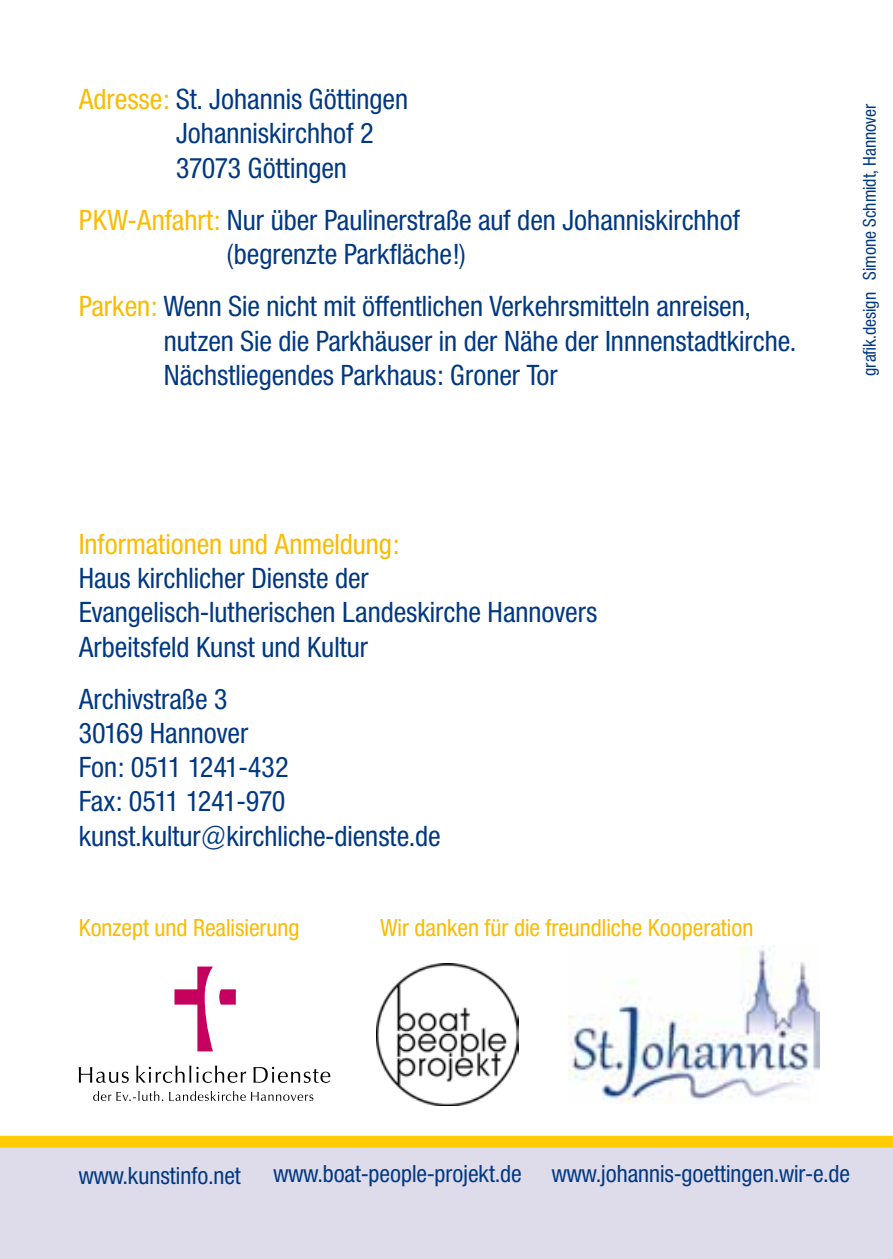
<style>
.page{position:relative;width:893px;height:1259px;background:#fff}
.page>*{position:absolute;margin:0;border:0;box-sizing:border-box;transform-origin:0 0}
.t1{font:28.5px/34.2px "Neue Helvetica Condensed BQ";color:#003882}
.t2{font:28.5px "Neue Helvetica Condensed BQ";color:#fabb00}
.t3{font:24px "Neue Helvetica Condensed BQ";color:#003882}
.t4{font:24px "Neue Helvetica Condensed BQ";color:#fabb00}
.t5{font:18px "Neue Helvetica Condensed BQ";color:#003882}
.s1{color:#fabb00}
</style>
<div class="page">
<div style="left:0;top:1143px;width:893px;height:116px;background:#dedceb"></div>
<div style="left:0;top:1135px;width:893px;height:12px;background:#fecc00"></div>
<svg style="left:79px;top:1065px;width:251px;height:18px"></svg>
<svg style="left:93px;top:1091px;width:220px;height:10px"></svg>
<svg style="left:174px;top:966px;width:62px;height:85px"></svg>
<hr style="left:892px;top:0;width:1px;height:468px;background:#fecc00">
<img style="left:376px;top:963px;width:142px;height:142px">
<img style="left:568px;top:945px;width:251px;height:159px">
<p class="t1" style="left:176px;top:82px;width:234px;text-indent:-97px"><span class="s1">Adresse:</span> St. Johannis Göttingen<br>Johanniskirchhof 2<br>37073 Göttingen</p>
<p class="t1" style="left:227px;top:203px;width:515px;text-indent:-148px"><span class="s1">PKW-Anfahrt:</span> Nur über Paulinerstraße auf den Johanniskirchhof (begrenzte Parkfläche!)</p>
<p class="t1" style="left:164px;top:289px;width:634px;text-indent:-85px"><span class="s1">Parken:</span> Wenn Sie nicht mit öffentlichen Verkehrsmitteln anreisen, nutzen Sie die Parkhäuser in der Nähe der Innnenstadtkirche.<br>Nächstliegendes Parkhaus: Groner Tor</p>
<p class="t2" style="left:79px;top:527px;width:322px">Informationen und Anmeldung:</p>
<p class="t1" style="left:79px;top:561px;width:520px">Haus kirchlicher Dienste der<br>Evangelisch-lutherischen Landeskirche Hannovers<br>Arbeitsfeld Kunst und Kultur</p>
<p class="t1" style="left:79px;top:682px;width:363px">Archivstraße 3<br>30169 Hannover<br>Fon: 0511 1241-432<br>Fax: 0511 1241-970 kunst.kultur@kirchliche-dienste.de</p>
<p class="t4" style="left:79px;top:913px;width:222px">Konzept und Realisierung</p>
<p class="t4" style="left:381px;top:913px;width:374px">Wir danken für die freundliche Kooperation</p>
<p class="t5" style="left:859px;top:376px;width:274px;rotate:-90deg">grafik.design Simone Schmidt, Hannover</p>
<p class="t3" style="left:79px;top:1161px;width:164px">www.kunstinfo.net</p>
<p class="t3" style="left:273px;top:1159px;width:250px">www.boat-people-projekt.de</p>
<p class="t3" style="left:552px;top:1159px;width:300px">www.johannis-goettingen.wir-e.de</p>
</div>
